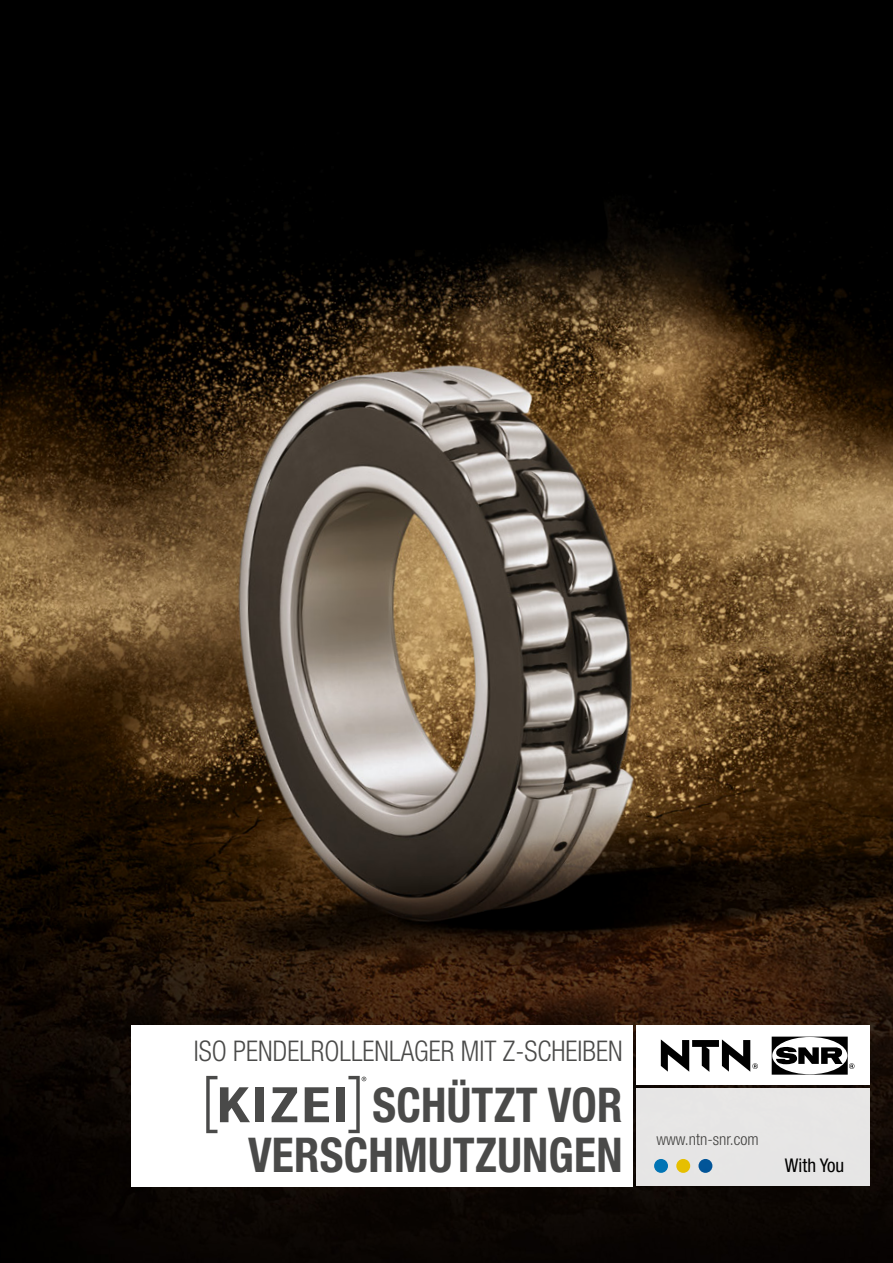
<style>
.page{position:relative;width:893px;height:1263px;background:#fff}
.page>*{position:absolute;margin:0;border:0;box-sizing:border-box;transform-origin:0 0}
.t1{font:700 condensed 48px/49.5px "Helvetica Neue";letter-spacing:.005em;color:#4a4a49;text-align:right;scale:.95 1}
.t2{font:300 condensed 28.5px "Helvetica Neue";color:#4a4a49;scale:.95 1}
.t3{font:condensed 18.9px "Helvetica Neue";color:#000}
.t4{font:300 condensed 16.35px "Helvetica Neue";color:#4a4a49}
</style>
<div class="page">
<img style="left:0;top:0;width:893px;height:1263px">
<div style="left:637px;top:1025px;width:233px;height:59px;background:#fff"></div>
<div style="left:637px;top:1088px;width:233px;height:98px;background:#e6e5e5"></div>
<div style="left:654px;top:1159px;width:14px;height:14px;background:#0174b4;border-radius:50%"></div>
<div style="left:676px;top:1159px;width:14px;height:14px;background:#e6bf00;border-radius:50%"></div>
<svg style="left:698px;top:1159px;width:14px;height:14px"></svg>
<svg style="left:661px;top:1039px;width:97px;height:33px"></svg>
<svg style="left:772px;top:1036px;width:82px;height:39px"></svg>
<div style="left:132px;top:1025px;width:501px;height:161px;background:#fff"></div>
<svg style="left:206px;top:1076px;width:44px;height:57px"></svg>
<div style="left:255px;top:1087px;width:9px;height:35px;background:#4a4a49"></div>
<svg style="left:272px;top:1087px;width:25px;height:35px"></svg>
<svg style="left:305px;top:1087px;width:24px;height:35px"></svg>
<div style="left:337px;top:1087px;width:8px;height:35px;background:#4a4a49"></div>
<svg style="left:348px;top:1076px;width:18px;height:57px"></svg>
<p class="t2" style="left:194px;top:1034px;width:453px">ISO PENDELROLLENLAGER MIT Z-SCHEIBEN</p>
<h1 class="t1" style="left:248px;top:1080px;width:396px">SCHÜTZT VOR<br>VERSCHMUTZUNGEN</h1>
<p class="t4" style="left:656px;top:1130px;width:104px">www.ntn-snr.com</p>
<p class="t3" style="left:785px;top:1154px;width:61px">With You</p>
</div>
